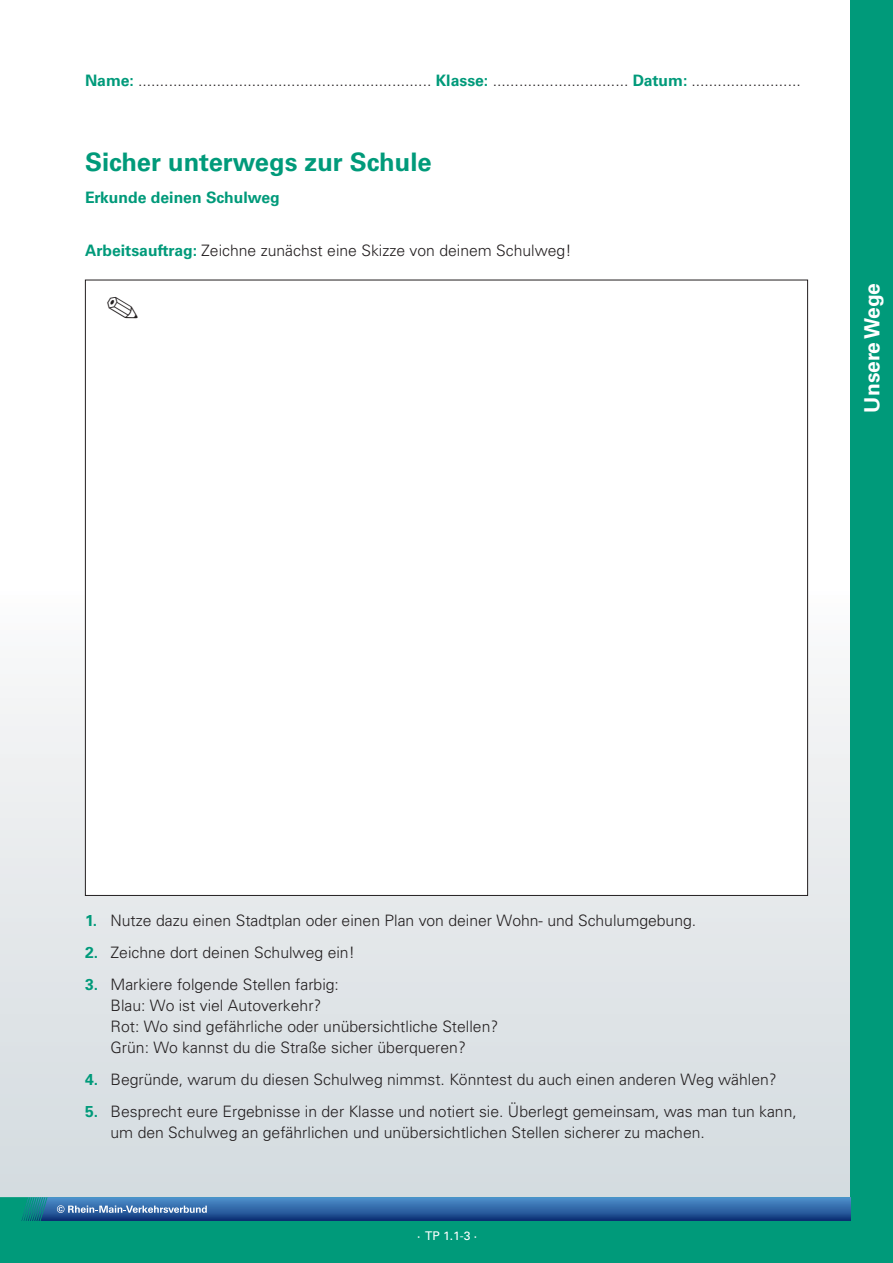
<style>
.page{position:relative;width:893px;height:1263px;background:#fff}
.page>*{position:absolute;margin:0;border:0;box-sizing:border-box;transform-origin:0 0}
.t1{font:700 25.5px "Univers";color:#009a7a}
.t2{font:700 21px "Univers";color:#fff}
.t3{font:300 15.75px/21.3px "Univers";color:#231f20}
.t4{font:700 15.75px "Univers";color:#009a7a}
.t5{font:12px "Univers";color:#fff}
.s1{font-weight:700;color:#009a7a}
</style>
<div class="page">
<div style="left:0;top:255px;width:893px;height:1008px;background:linear-gradient(to bottom,#fff,#d3d9de)"></div>
<div style="left:0;top:1197px;width:850px;height:66px;background:#009a7a"></div>
<div style="left:850px;top:0;width:43px;height:1263px;background:#009a7a"></div>
<svg style="left:22px;top:1197px;width:828px;height:24px;background:#3268a5"></svg>
<div style="left:85px;top:280px;width:722px;height:615px;background:#fff"></div>
<p class="t3" style="left:85px;top:71px;width:717px"><span class="s1">Name:</span> ................................................................... <span class="s1">Klasse:</span> ............................... <span class="s1">Datum:</span> .........................</p>
<h1 class="t1" style="left:85px;top:153px;width:348px">Sicher unterwegs zur Schule</h1>
<p class="t4" style="left:85px;top:192px;width:196px">Erkunde deinen Schulweg</p>
<p class="t3" style="left:85px;top:241px;width:488px"><span class="s1">Arbeitsauftrag:</span> Zeichne zunächst eine Skizze von deinem Schulweg!</p>
<h2 class="t2" style="left:864px;top:413px;width:131px;rotate:-90deg">Unsere Wege</h2>
<p class="t3" style="left:85px;top:911px;width:613px"><span class="s1">1.</span> Nutze dazu einen Stadtplan oder einen Plan von deiner Wohn- und Schulumgebung.</p>
<p class="t3" style="left:85px;top:943px;width:271px"><span class="s1">2.</span> Zeichne dort deinen Schulweg ein!</p>
<p class="t3" style="left:111px;top:975px;width:389px;text-indent:-26px"><span class="s1">3.</span> Markiere folgende Stellen farbig:<br>Blau: Wo ist viel Autoverkehr?<br>Rot: Wo sind gefährliche oder unübersichtliche Stellen?<br>Grün: Wo kannst du die Straße sicher überqueren?</p>
<p class="t3" style="left:85px;top:1070px;width:693px"><span class="s1">4.</span> Begründe, warum du diesen Schulweg nimmst. Könntest du auch einen anderen Weg wählen?</p>
<p class="t3" style="left:111px;top:1102px;width:688px;text-indent:-26px"><span class="s1">5.</span> Besprecht eure Ergebnisse in der Klasse und notiert sie. Überlegt gemeinsam, was man tun kann, um den Schulweg an gefährlichen und unübersichtlichen Stellen sicherer zu machen.</p>
<p class="t5" style="left:417px;top:1231px;width:62px">· TP 1.1-3 ·</p>
</div>
